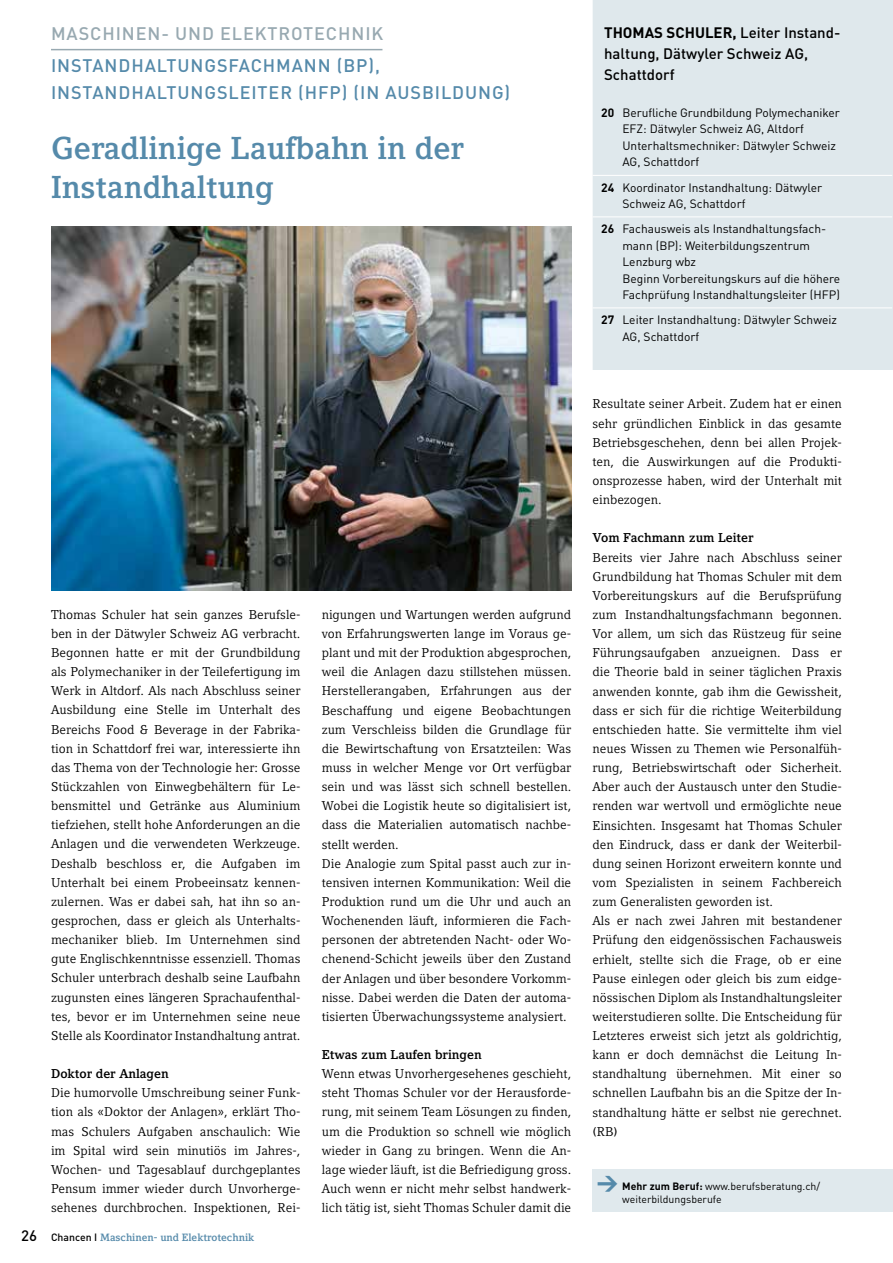
<style>
.page{position:relative;width:893px;height:1263px;background:#fff}
.page>*{position:absolute;margin:0;border:0;box-sizing:border-box;transform-origin:0 0}
.t1{font:700 31.5px/38.2px "Compatil Letter LT";color:#558aaa}
.t2{font:500 18px/27px "DIN";letter-spacing:.05em;color:#558aaa}
.t3{font:500 18px "DIN";letter-spacing:.05em;color:#98a9b1}
.t4{font:500 15px/21px "DIN";color:#000}
.t5{font:12.75px/19.2px "Compatil Letter LT";color:#000;text-align:justify}
.t6{font:700 12.75px "Compatil Letter LT";color:#000}
.t7{font:12px/16.5px "DIN";color:#000}
.t8{font:10.5px/13.5px "DIN";color:#000}
.t9{font:700 10.5px "Compatil Letter LT";color:#558aaa}
.s1{font-weight:700}
.s2{font-family:"DIN";font-weight:500;color:#000}
.s3{font-weight:900;font-size:21px;color:#558aaa}
</style>
<div class="page">
<div style="left:592px;top:1169px;width:301px;height:43px;background:#e0e9ed"></div>
<img style="left:51px;top:226px;width:520px;height:364px">
<hr style="left:51px;top:49px;width:331px;height:1px;background:#98a9b1">
<div style="left:593px;top:0;width:300px;height:370px;background:#dfe8ec"></div>
<hr style="left:593px;top:175px;width:299px;height:1px;background:#fff">
<hr style="left:593px;top:216px;width:299px;height:1px;background:#fff">
<hr style="left:593px;top:307px;width:299px;height:1px;background:#fff">
<h2 class="t3" style="left:51px;top:22px;width:334px">MASCHINEN- UND ELEKTROTECHNIK</h2>
<h2 class="t2" style="left:51px;top:51px;width:461px">INSTANDHALTUNGSFACHMANN (BP),<br>INSTANDHALTUNGSLEITER (HFP) (IN AUSBILDUNG)</h2>
<h1 class="t1" style="left:51px;top:129px;width:414px">Geradlinige Laufbahn in der<br>Instandhaltung</h1>
<p class="t4" style="left:604px;top:21px;width:236px"><span class="s1">THOMAS SCHULER,</span> Leiter Instand&shy;haltung, Dätwyler Schweiz AG,<br>Schattdorf</p>
<p class="t7" style="left:622px;top:104px;width:219px;text-indent:-21px"><span class="s1">20</span> Berufliche Grundbildung Polymechaniker EFZ: Dätwyler Schweiz AG, Altdorf Unterhaltsmechniker: Dätwyler Schweiz AG, Schattdorf</p>
<p class="t7" style="left:622px;top:179px;width:201px;text-indent:-21px"><span class="s1">24</span> Koordinator Instandhaltung: Dätwyler<br>Schweiz AG, Schattdorf</p>
<p class="t7" style="left:622px;top:220px;width:219px;text-indent:-21px"><span class="s1">26</span> Fachausweis als Instandhaltungsfach&shy;mann (BP): Weiterbildungszentrum Lenzburg wbz<br>Beginn Vorbereitungskurs auf die höhere Fachprüfung Instandhaltungsleiter (HFP)</p>
<p class="t7" style="left:622px;top:311px;width:216px;text-indent:-21px"><span class="s1">27</span> Leiter Instandhaltung: Dätwyler Schweiz<br>AG, Schattdorf</p>
<p class="t4" style="left:21px;top:1224px;width:17px">26</p>
<p class="t5" style="left:51px;top:605px;width:251px">Thomas Schuler hat sein ganzes Berufsle&shy;ben in der Dätwyler Schweiz AG verbracht.<br>Begonnen hatte er mit der Grundbildung als Polymechaniker in der Teilefertigung im Werk in Altdorf. Als nach Abschluss seiner Ausbildung eine Stelle im Unterhalt des Bereichs Food &amp; Beverage in der Fabrika&shy;tion in Schattdorf frei war, interessierte ihn das Thema von der Technologie her: Grosse Stückzahlen von Einwegbehältern für Le&shy;bensmittel und Getränke aus Aluminium tiefziehen, stellt hohe Anforderungen an die Anlagen und die verwendeten Werkzeuge.<br>Deshalb beschloss er, die Aufgaben im Unterhalt bei einem Probeeinsatz kennen&shy;zulernen. Was er dabei sah, hat ihn so an&shy;gesprochen, dass er gleich als Unterhalts&shy;mechaniker blieb. Im Unternehmen sind gute Englischkenntnisse essenziell. Thomas Schuler unterbrach deshalb seine Laufbahn zugunsten eines längeren Sprachaufenthal&shy;tes, bevor er im Unternehmen seine neue Stelle als Koordinator Instandhaltung antrat.</p>
<p class="t6" style="left:51px;top:1066px;width:119px">Doktor der Anlagen</p>
<p class="t5" style="left:51px;top:1083px;width:251px">Die humorvolle Umschreibung seiner Funk&shy;tion als «Doktor der Anlagen», erklärt Tho&shy;mas Schulers Aufgaben anschaulich: Wie im Spital wird sein minutiös im Jahres-, Wochen- und Tagesablauf durchgeplantes Pensum immer wieder durch Unvorherge&shy;sehenes durchbrochen. Inspektionen, Rei-</p>
<p class="t9" style="left:51px;top:1231px;width:205px"><span class="s2">Chancen I</span> Maschinen- und Elektrotechnik</p>
<p class="t5" style="left:322px;top:605px;width:251px;text-align:left">nigungen und Wartungen werden aufgrund von Erfahrungswerten lange im Voraus ge&shy;plant und mit der Produktion abgesprochen, weil die Anlagen dazu stillstehen müssen.<br>Herstellerangaben, Erfahrungen aus der Beschaffung und eigene Beobachtungen zum Verschleiss bilden die Grundlage für die Bewirtschaftung von Ersatzteilen: Was muss in welcher Menge vor Ort verfügbar sein und was lässt sich schnell bestellen.<br>Wobei die Logistik heute so digitalisiert ist, dass die Materialien automatisch nachbe&shy;stellt werden.<br>Die Analogie zum Spital passt auch zur in&shy;tensiven internen Kommunikation: Weil die Produktion rund um die Uhr und auch an Wochenenden läuft, informieren die Fach&shy;personen der abtretenden Nacht- oder Wo&shy;chenend-Schicht jeweils über den Zustand der Anlagen und über besondere Vorkomm&shy;nisse. Dabei werden die Daten der automa&shy;tisierten Überwachungssysteme analysiert.</p>
<p class="t6" style="left:322px;top:1047px;width:161px">Etwas zum Laufen bringen</p>
<p class="t5" style="left:322px;top:1064px;width:251px">Wenn etwas Unvorhergesehenes geschieht, steht Thomas Schuler vor der Herausforde&shy;rung, mit seinem Team Lösungen zu finden, um die Produktion so schnell wie möglich wieder in Gang zu bringen. Wenn die An&shy;lage wieder läuft, ist die Befriedigung gross.<br>Auch wenn er nicht mehr selbst handwerk&shy;lich tätig ist, sieht Thomas Schuler damit die</p>
<p class="t5" style="left:592px;top:394px;width:251px">Resultate seiner Arbeit. Zudem hat er einen sehr gründlichen Einblick in das gesamte Betriebsgeschehen, denn bei allen Projek&shy;ten, die Auswirkungen auf die Produkti&shy;onsprozesse haben, wird der Unterhalt mit einbezogen.</p>
<p class="t6" style="left:592px;top:530px;width:163px">Vom Fachmann zum Leiter</p>
<p class="t5" style="left:592px;top:547px;width:251px;text-align:left">Bereits vier Jahre nach Abschluss seiner Grundbildung hat Thomas Schuler mit dem Vorbereitungskurs auf die Berufsprüfung zum Instandhaltungsfachmann begonnen.<br>Vor allem, um sich das Rüstzeug für seine Führungsaufgaben anzueignen. Dass er die Theorie bald in seiner täglichen Praxis anwenden konnte, gab ihm die Gewissheit, dass er sich für die richtige Weiterbildung entschieden hatte. Sie vermittelte ihm viel neues Wissen zu Themen wie Personalfüh&shy;rung, Betriebswirtschaft oder Sicherheit.<br>Aber auch der Austausch unter den Studie&shy;renden war wertvoll und ermöglichte neue Einsichten. Insgesamt hat Thomas Schuler den Eindruck, dass er dank der Weiterbil&shy;dung seinen Horizont erweitern konnte und vom Spezialisten in seinem Fachbereich zum Generalisten geworden ist.<br>Als er nach zwei Jahren mit bestandener Prüfung den eidgenössischen Fachausweis erhielt, stellte sich die Frage, ob er eine Pause einlegen oder gleich bis zum eidge&shy;nössischen Diplom als Instandhaltungsleiter weiterstudieren sollte. Die Entscheidung für Letzteres erweist sich jetzt als goldrichtig, kann er doch demnächst die Leitung In&shy;standhaltung übernehmen. Mit einer so schnellen Laufbahn bis an die Spitze der In&shy;standhaltung hätte er selbst nie gerechnet. (RB)</p>
<p class="t8" style="left:622px;top:1179px;width:199px;text-indent:-26px"><span class="s3">&gt;</span> <span class="s1">Mehr zum Beruf:</span> www.berufsberatung.ch/ weiterbildungsberufe</p>
</div>
